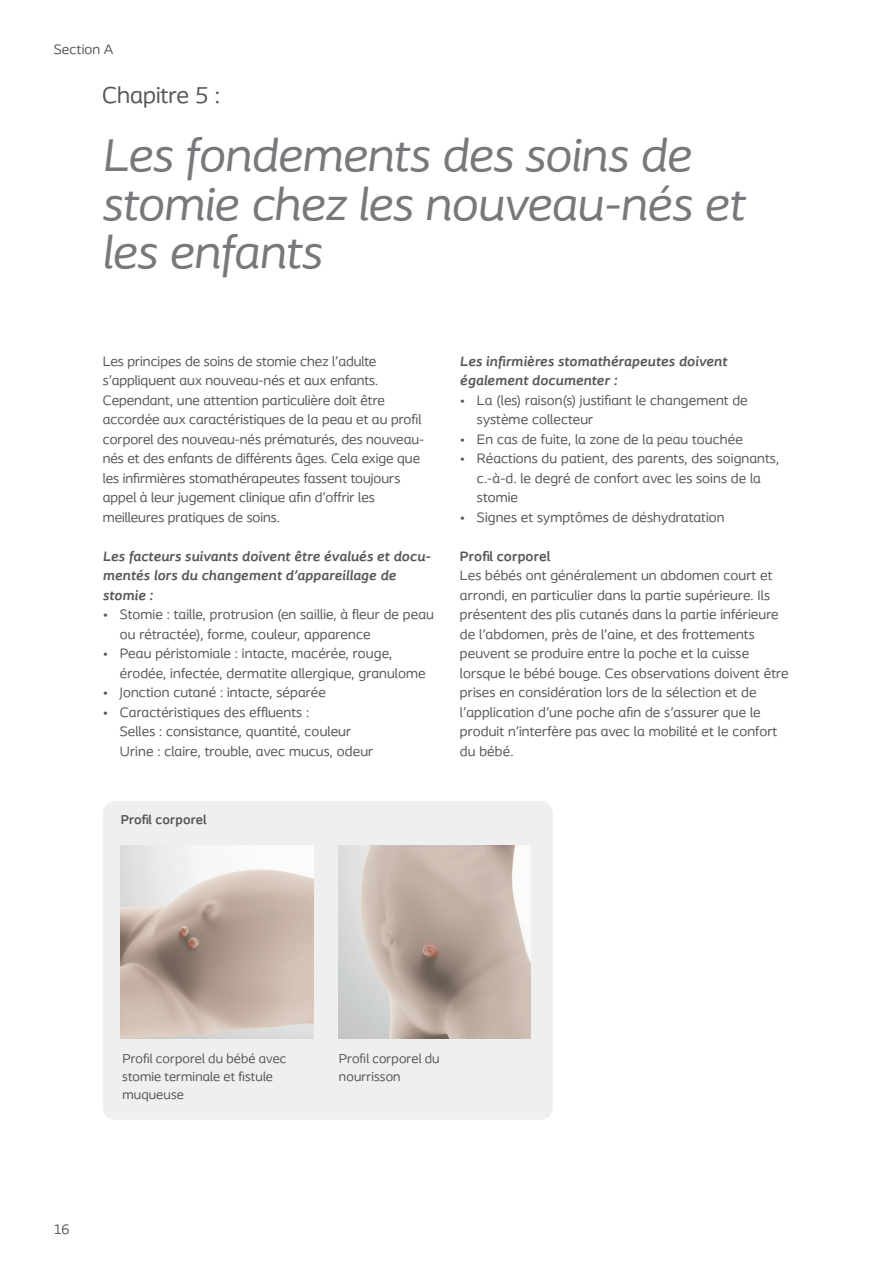
<style>
.page{position:relative;width:893px;height:1263px;background:#fff}
.page>*{position:absolute;margin:0;border:0;box-sizing:border-box;transform-origin:0 0}
.Spread_heading_A{font:italic 48px/48.8px "Coloplast";letter-spacing:-.005em;color:#76787b}
.Legal_address{font:24px "Coloplast";color:#57585a}
.Spread_text{font:14.25px/19.5px "Coloplast";letter-spacing:.01em;color:#57585a}
.Spread_text-2{font:italic 700 14.25px/19.5px "Coloplast";letter-spacing:.01em;color:#57585a}
.Spread_text_headings{font:700 14.25px "Coloplast";letter-spacing:.01em;color:#57585a}
.Spread_intro_16_18_p{font:13.5px/18px "Coloplast";letter-spacing:.01em;color:#57585a}
.Spread_text_headings-2{font:700 13.5px "Coloplast";letter-spacing:.01em;color:#57585a}
</style>
<div class="page">
<div style="left:103px;top:801px;width:450px;height:319px;background:#efeff0;border-radius:13px"></div>
<img style="left:121px;top:845px;width:193px;height:193px">
<img style="left:338px;top:845px;width:193px;height:193px">
<p class="Spread_text" style="left:54px;top:39px;width:61px">Section A</p>
<p class="Legal_address" style="left:102px;top:80px;width:120px">Chapitre 5 :</p>
<p class="Spread_heading_A" style="left:102px;top:130px;width:644px">Les fondements des soins de stomie chez les nouveau-nés et les enfants</p>
<p class="Spread_text" style="left:103px;top:351px;width:323px">Les principes de soins de stomie chez l'adulte s'appliquent aux nouveau-nés et aux enfants.<br>Cependant, une attention particulière doit être accordée aux caractéristiques de la peau et au profil corporel des nouveau-nés prématurés, des nouveau&shy;nés et des enfants de différents âges. Cela exige que les infirmières stomathérapeutes fassent toujours appel à leur jugement clinique afin d'offrir les meilleures pratiques de soins.</p>
<p class="Spread_text-2" style="left:103px;top:546px;width:329px">Les facteurs suivants doivent être évalués et docu&shy;mentés lors du changement d'appareillage de stomie :</p>
<p class="Spread_text" style="left:120px;top:605px;width:316px;text-indent:-17px">• Stomie : taille, protrusion (en saillie, à fleur de peau ou rétractée), forme, couleur, apparence</p>
<p class="Spread_text" style="left:120px;top:644px;width:307px;text-indent:-17px">• Peau péristomiale : intacte, macérée, rouge, érodée, infectée, dermatite allergique, granulome</p>
<p class="Spread_text" style="left:103px;top:683px;width:225px">• Jonction cutané : intacte, séparée</p>
<p class="Spread_text" style="left:103px;top:702px;width:208px">• Caractéristiques des effluents :</p>
<p class="Spread_text" style="left:120px;top:722px;width:233px">Selles : consistance, quantité, couleur</p>
<p class="Spread_text" style="left:120px;top:741px;width:255px">Urine : claire, trouble, avec mucus, odeur</p>
<p class="Spread_text_headings-2" style="left:121px;top:811px;width:87px">Profil corporel</p>
<p class="Spread_text-2" style="left:460px;top:351px;width:269px">Les infirmières stomathérapeutes doivent également documenter :</p>
<p class="Spread_text" style="left:477px;top:390px;width:272px;text-indent:-17px">• La (les) raison(s) justifiant le changement de système collecteur</p>
<p class="Spread_text" style="left:460px;top:429px;width:284px">• En cas de fuite, la zone de la peau touchée</p>
<p class="Spread_text" style="left:477px;top:449px;width:304px;text-indent:-17px">• Réactions du patient, des parents, des soignants, c.-à-d. le degré de confort avec les soins de la stomie</p>
<p class="Spread_text" style="left:460px;top:507px;width:266px">• Signes et symptômes de déshydratation</p>
<p class="Spread_text_headings" style="left:460px;top:548px;width:92px">Profil corporel</p>
<p class="Spread_text" style="left:460px;top:566px;width:330px">Les bébés ont généralement un abdomen court et arrondi, en particulier dans la partie supérieure. Ils présentent des plis cutanés dans la partie inférieure de l'abdomen, près de l'aine, et des frottements peuvent se produire entre la poche et la cuisse lorsque le bébé bouge. Ces observations doivent être prises en considération lors de la sélection et de l'application d'une poche afin de s'assurer que le produit n'interfère pas avec la mobilité et le confort du bébé.</p>
<p class="Spread_text" style="left:54px;top:1219px;width:17px">16</p>
<p class="Spread_intro_16_18_p" style="left:122px;top:1049px;width:166px">Profil corporel du bébé avec stomie terminale et fistule muqueuse</p>
<p class="Spread_intro_16_18_p" style="left:339px;top:1049px;width:102px">Profil corporel du nourrisson</p>
</div>
